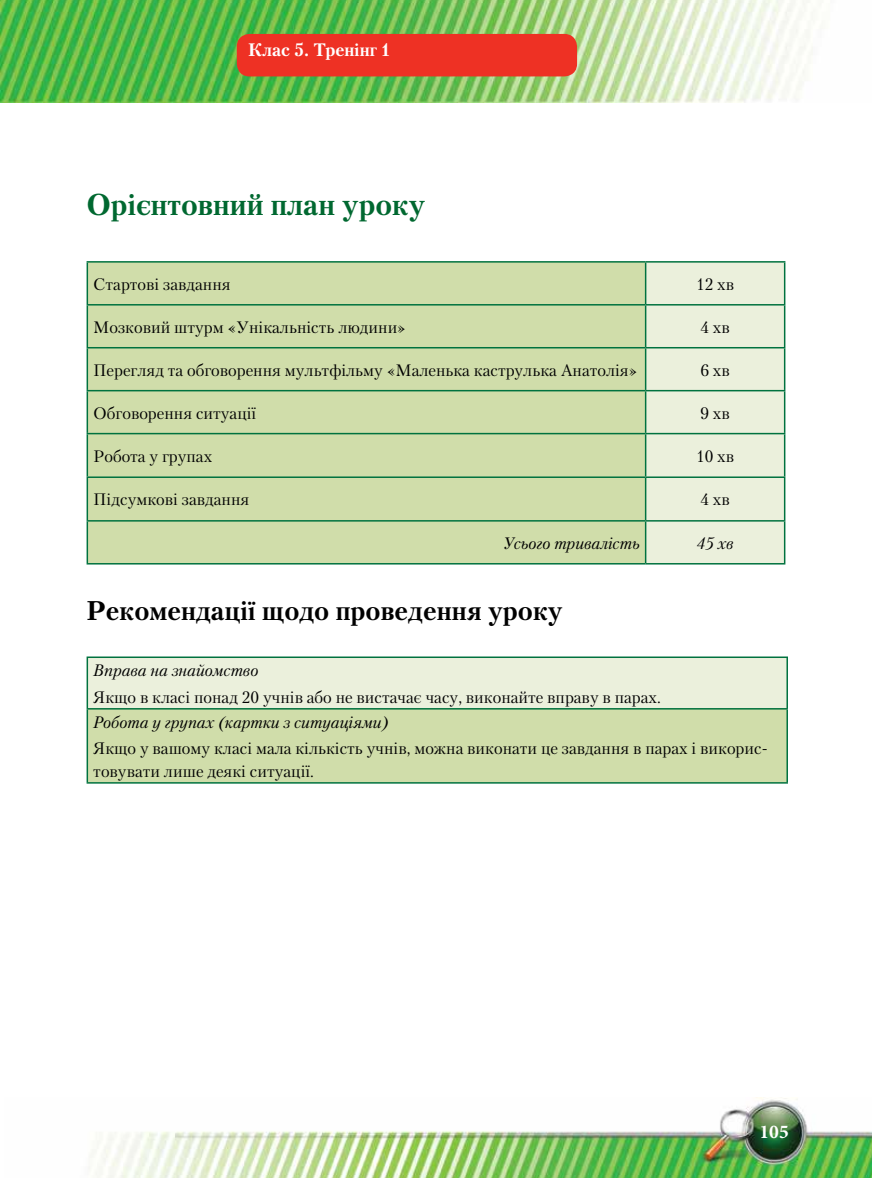
<style>
.page{position:relative;width:872px;height:1178px;background:#fff}
.page>*{position:absolute;margin:0;border:0;box-sizing:border-box;transform-origin:0 0}
.t1{font:700 30px "Petersburg C";color:#006830}
.t2{font:700 27px "Petersburg C";color:#000}
.t3{font:700 19.5px "Minion Pro";color:#fff}
.t4{font:700 18px "Petersburg C";color:#fff}
.t5{font:16.5px/22.5px "Petersburg C";color:#000}
.t6{font:italic 16.5px "Petersburg C";color:#000}
</style>
<div class="page">
<img style="left:89px;top:1098px;width:783px;height:80px">
<img style="left:0;top:0;width:821px;height:102px">
<div style="left:88px;top:263px;width:557px;height:300px;background:#d0ddaa"></div>
<div style="left:646px;top:263px;width:138px;height:300px;background:#ebf0dc"></div>
<hr style="left:87px;top:305px;width:1px;height:42px;background:#00723f">
<hr style="left:87px;top:348px;width:1px;height:42px;background:#00723f">
<hr style="left:87px;top:391px;width:1px;height:42px;background:#00723f">
<hr style="left:87px;top:434px;width:1px;height:42px;background:#00723f">
<hr style="left:87px;top:304px;width:558px;height:1px;background:#00723f">
<hr style="left:87px;top:347px;width:558px;height:1px;background:#00723f">
<hr style="left:87px;top:390px;width:558px;height:1px;background:#00723f">
<hr style="left:87px;top:433px;width:558px;height:1px;background:#00723f">
<hr style="left:87px;top:478px;width:1px;height:42px;background:#00723f">
<hr style="left:87px;top:522px;width:1px;height:41px;background:#00723f">
<hr style="left:87px;top:476px;width:558px;height:2px;background:#00723f">
<hr style="left:87px;top:520px;width:558px;height:2px;background:#00723f">
<hr style="left:87px;top:563px;width:558px;height:1px;background:#00723f">
<hr style="left:87px;top:261px;width:558px;height:2px;background:#00723f">
<hr style="left:87px;top:263px;width:1px;height:41px;background:#00723f">
<hr style="left:645px;top:261px;width:140px;height:2px;background:#00723f">
<hr style="left:645px;top:263px;width:1px;height:41px;background:#00723f">
<hr style="left:784px;top:263px;width:1px;height:41px;background:#00723f">
<hr style="left:645px;top:305px;width:1px;height:42px;background:#00723f">
<hr style="left:645px;top:348px;width:1px;height:42px;background:#00723f">
<hr style="left:645px;top:391px;width:1px;height:42px;background:#00723f">
<hr style="left:645px;top:434px;width:1px;height:42px;background:#00723f">
<hr style="left:645px;top:478px;width:1px;height:42px;background:#00723f">
<hr style="left:645px;top:522px;width:1px;height:41px;background:#00723f">
<hr style="left:645px;top:304px;width:140px;height:1px;background:#00723f">
<hr style="left:784px;top:305px;width:1px;height:42px;background:#00723f">
<hr style="left:784px;top:348px;width:1px;height:42px;background:#00723f">
<hr style="left:784px;top:391px;width:1px;height:42px;background:#00723f">
<hr style="left:784px;top:434px;width:1px;height:42px;background:#00723f">
<hr style="left:784px;top:478px;width:1px;height:42px;background:#00723f">
<hr style="left:784px;top:522px;width:1px;height:41px;background:#00723f">
<hr style="left:645px;top:347px;width:140px;height:1px;background:#00723f">
<hr style="left:645px;top:390px;width:140px;height:1px;background:#00723f">
<hr style="left:645px;top:433px;width:140px;height:1px;background:#00723f">
<hr style="left:645px;top:476px;width:140px;height:2px;background:#00723f">
<hr style="left:645px;top:520px;width:140px;height:2px;background:#00723f">
<hr style="left:645px;top:563px;width:140px;height:1px;background:#00723f">
<div style="left:87px;top:657px;width:700px;height:52px;background:#ebf0dc"></div>
<div style="left:87px;top:709px;width:700px;height:74px;background:#d0ddaa"></div>
<hr style="left:87px;top:709px;width:1px;height:73px;background:#00723f">
<hr style="left:786px;top:709px;width:2px;height:73px;background:#00723f">
<hr style="left:87px;top:708px;width:701px;height:1px;background:#00723f">
<hr style="left:87px;top:782px;width:701px;height:2px;background:#00723f">
<hr style="left:87px;top:656px;width:701px;height:2px;background:#00723f">
<hr style="left:87px;top:658px;width:1px;height:50px;background:#00723f">
<hr style="left:786px;top:658px;width:2px;height:50px;background:#00723f">
<div style="left:237px;top:34px;width:340px;height:42px;background:#ee3124;border-radius:13px"></div>
<p class="t4" style="left:248px;top:40px;width:144px">Клас 5. Тренінг 1</p>
<h1 class="t1" style="left:87px;top:187px;width:340px">Орієнтовний план уроку</h1>
<p class="t5" style="left:93px;top:272px;width:139px">Стартові завдання</p>
<p class="t5" style="left:696px;top:272px;width:40px">12 хв</p>
<p class="t5" style="left:93px;top:315px;width:314px">Мозковий штурм «Унікальність людини»</p>
<p class="t5" style="left:700px;top:315px;width:31px">4 хв</p>
<p class="t5" style="left:93px;top:358px;width:545px">Перегляд та обговорення мультфільму «Маленька каструлька Анатолія»</p>
<p class="t5" style="left:700px;top:358px;width:31px">6 хв</p>
<p class="t5" style="left:93px;top:401px;width:165px">Обговорення ситуації</p>
<p class="t5" style="left:700px;top:401px;width:31px">9 хв</p>
<p class="t5" style="left:93px;top:445px;width:120px">Робота у групах</p>
<p class="t5" style="left:696px;top:445px;width:40px">10 хв</p>
<p class="t5" style="left:93px;top:488px;width:157px">Підсумкові завдання</p>
<p class="t5" style="left:700px;top:488px;width:31px">4 хв</p>
<p class="t6" style="left:503px;top:533px;width:138px">Усього тривалість</p>
<p class="t6" style="left:696px;top:533px;width:38px">45 хв</p>
<h2 class="t2" style="left:87px;top:595px;width:478px">Рекомендації щодо проведення уроку</h2>
<p class="t6" style="left:93px;top:661px;width:167px">Вправа на знайомство</p>
<p class="t5" style="left:93px;top:686px;width:569px">Якщо в класі понад 20 учнів або не вистачає часу, виконайте вправу в парах.</p>
<p class="t6" style="left:93px;top:712px;width:297px">Робота у групах (картки з ситуаціями)</p>
<p class="t5" style="left:93px;top:737px;width:676px">Якщо у вашому класі мала кількість учнів, можна виконати це завдання в парах і викорис&shy;товувати лише деякі ситуації.</p>
<p class="t3" style="left:759px;top:1118px;width:31px">105</p>
</div>
